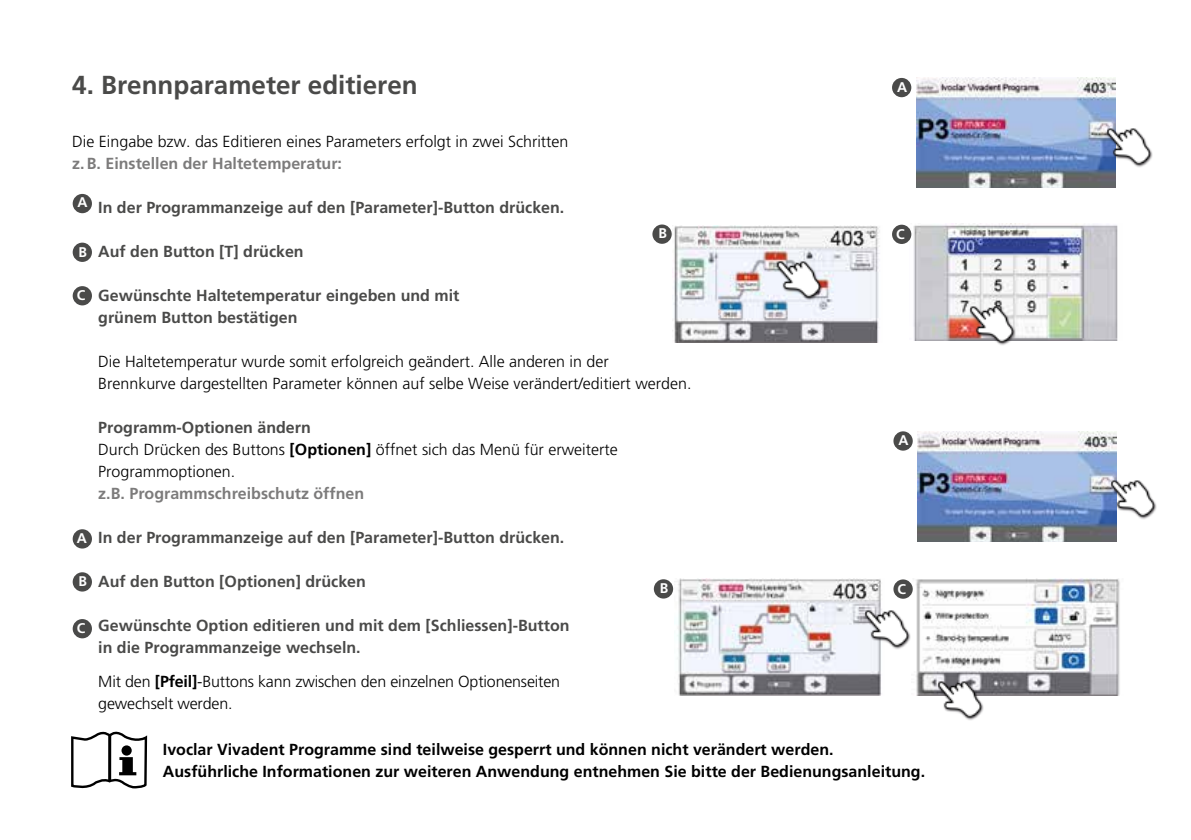
<style>
.page{position:relative;width:1191px;height:840px;background:#fff}
.page>*{position:absolute;margin:0;border:0;box-sizing:border-box;transform-origin:0 0}
.t1{font:700 26px "Frutiger";color:#4a4a49}
.t2{font:300 16px/22px "Frutiger";color:#000}
.t3{font:700 16px/22px "Frutiger";color:#4a4a49}
.t4{font:700 16px/22px "Frutiger";color:#000}
.t5{font:700 16px "Frutiger";color:#7c7b7b}
.t6{font:700 14px "Frutiger";color:#fff}
.s1{font-weight:700;color:#4a4a49}
.s2{font-weight:700}
</style>
<div class="page">
<div style="left:73px;top:194px;width:19px;height:19px;background:#4a4a49;border-radius:50%"></div>
<div style="left:73px;top:242px;width:19px;height:20px;background:#4a4a49;border-radius:50%"></div>
<svg style="left:71px;top:286px;width:77px;height:503px"></svg>
<hr style="left:108px;top:734px;width:3px;height:47px;background:#000">
<div style="left:121px;top:745px;width:11px;height:10px;background:#000;border-radius:50%"></div>
<svg style="left:119px;top:756px;width:17px;height:18px"></svg>
<img style="left:674px;top:578px;width:208px;height:117px">
<img style="left:911px;top:578px;width:209px;height:116px">
<img style="left:672px;top:225px;width:208px;height:117px">
<img style="left:910px;top:223px;width:208px;height:117px">
<img style="left:916px;top:78px;width:199px;height:109px">
<img style="left:917px;top:431px;width:199px;height:110px">
<div style="left:652px;top:224px;width:19px;height:20px;background:#4a4a49;border-radius:50%"></div>
<div style="left:654px;top:579px;width:19px;height:19px;background:#4a4a49;border-radius:50%"></div>
<div style="left:892px;top:224px;width:19px;height:20px;background:#4a4a49;border-radius:50%"></div>
<div style="left:892px;top:78px;width:19px;height:19px;background:#4a4a49;border-radius:50%"></div>
<div style="left:893px;top:431px;width:19px;height:19px;background:#4a4a49;border-radius:50%"></div>
<div style="left:893px;top:579px;width:19px;height:19px;background:#4a4a49;border-radius:50%"></div>
<img style="left:773px;top:257px;width:53px;height:44px">
<img style="left:966px;top:302px;width:53px;height:43px">
<img style="left:861px;top:606px;width:53px;height:44px">
<img style="left:934px;top:676px;width:53px;height:44px">
<img style="left:1103px;top:125px;width:50px;height:44px">
<img style="left:1107px;top:476px;width:50px;height:44px">
<h1 class="t1" style="left:72px;top:70px;width:347px">4. Brennparameter editieren</h1>
<p class="t2" style="left:72px;top:130px;width:498px">Die Eingabe bzw. das Editieren eines Parameters erfolgt in zwei Schritten</p>
<p class="t5" style="left:72px;top:153px;width:271px">z.B. Einstellen der Haltetemperatur:</p>
<p class="t3" style="left:98px;top:196px;width:467px">In der Programmanzeige auf den [Parameter]-Button drücken.</p>
<p class="t3" style="left:98px;top:240px;width:207px">Auf den Button [T] drücken</p>
<p class="t3" style="left:98px;top:284px;width:362px">Gewünschte Haltetemperatur eingeben und mit grünem Button bestätigen</p>
<p class="t2" style="left:98px;top:350px;width:594px">Die Haltetemperatur wurde somit erfolgreich geändert. Alle anderen in der<br>Brennkurve dargestellten Parameter können auf selbe Weise verändert/editiert werden.</p>
<p class="t2" style="left:98px;top:416px;width:521px"><span class="s1">Programm-Optionen ändern<br></span>Durch Drücken des Buttons <span class="s2">[Optionen]</span> öffnet sich das Menü für erweiterte<br>Programmoptionen.</p>
<p class="t5" style="left:98px;top:483px;width:267px">z.B. Programmschreibschutz öffnen</p>
<p class="t3" style="left:98px;top:526px;width:467px">In der Programmanzeige auf den [Parameter]-Button drücken.</p>
<p class="t3" style="left:98px;top:570px;width:269px">Auf den Button [Optionen] drücken</p>
<p class="t3" style="left:98px;top:614px;width:473px">Gewünschte Option editieren und mit dem [Schliessen]-Button in die Programmanzeige wechseln.</p>
<p class="t2" style="left:98px;top:670px;width:463px">Mit den <span class="s2">[Pfeil]</span>-Buttons kann zwischen den einzelnen Optionenseiten gewechselt werden.</p>
<p class="t4" style="left:163px;top:738px;width:763px">Ivoclar Vivadent Programme sind teilweise gesperrt und können nicht verändert werden.<br>Ausführliche Informationen zur weiteren Anwendung entnehmen Sie bitte der Bedienungsanleitung.</p>
<p class="t6" style="left:897px;top:78px;width:12px">A</p>
<p class="t6" style="left:77px;top:194px;width:12px">A</p>
<p class="t6" style="left:658px;top:225px;width:10px">B</p>
<p class="t6" style="left:896px;top:226px;width:10px">C</p>
<p class="t6" style="left:78px;top:243px;width:10px">B</p>
<p class="t6" style="left:77px;top:287px;width:10px">C</p>
<p class="t6" style="left:898px;top:432px;width:12px">A</p>
<p class="t6" style="left:77px;top:529px;width:12px">A</p>
<p class="t6" style="left:78px;top:573px;width:10px">B</p>
<p class="t6" style="left:660px;top:579px;width:10px">B</p>
<p class="t6" style="left:897px;top:580px;width:10px">C</p>
<p class="t6" style="left:77px;top:619px;width:10px">C</p>
</div>
